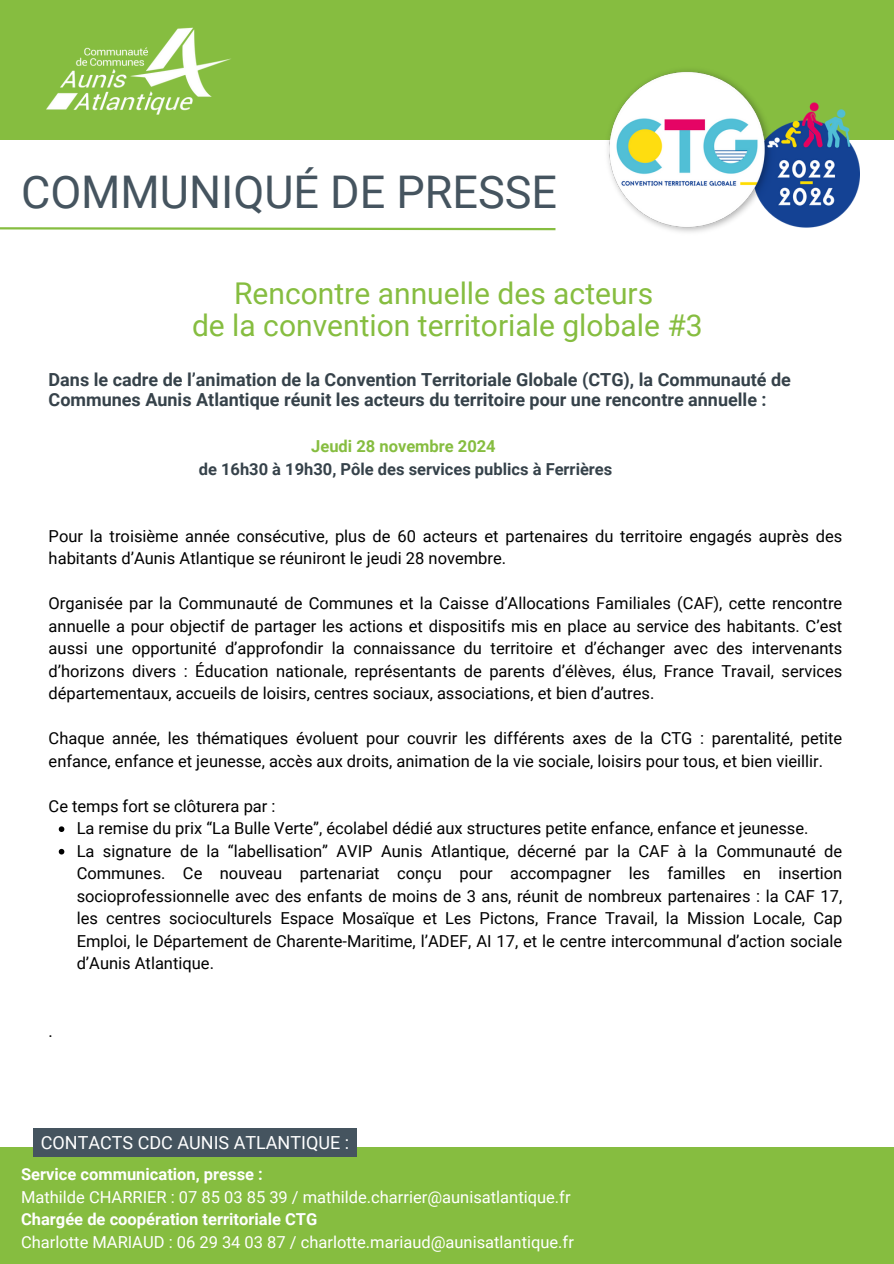
<style>
.page{position:relative;width:894px;height:1264px;background:#fff}
.page>*{position:absolute;margin:0;border:0;box-sizing:border-box;transform-origin:0 0}
.t1{font:45px "Roboto";color:#45545f}
.t2{font:30px/31.5px "Roboto";color:#86bd40;text-align:center}
.t3{font:700 18px/20.2px "Roboto";color:#36424a}
.t4{font:18px "Roboto";color:#fff}
.t5{font:16.5px/22.5px "Roboto";color:#000}
.t6{font:16.5px "Roboto";color:#fff}
.t7{font:700 16.5px/22.5px "Roboto";color:#36424a;text-align:center}
.t8{font:700 16.5px "Roboto";color:#fff}
.s1{color:#86bd40}
</style>
<div class="page">
<div style="left:0;top:0;width:893px;height:140px;background:#86bd40"></div>
<div style="left:0;top:1146px;width:893px;height:117px;background:#86bd40"></div>
<svg style="left:0;top:227px;width:556px;height:4px"></svg>
<img style="left:46px;top:27px;width:185px;height:88px">
<img style="left:607px;top:70px;width:252px;height:162px">
<svg style="left:59px;top:826px;width:5px;height:6px"></svg>
<svg style="left:59px;top:848px;width:5px;height:6px"></svg>
<div style="left:34px;top:1128px;width:322px;height:29px;background:#45545f"></div>
<p class="t1" style="left:21px;top:166px;width:537px">COMMUNIQUÉ DE PRESSE</p>
<p class="t2" style="left:192px;top:278px;width:512px">Rencontre annuelle des acteurs<br>de la convention territoriale globale #3</p>
<p class="t3" style="left:49px;top:370px;width:743px">Dans le cadre de l’animation de la Convention Territoriale Globale (CTG), la Communauté de<br>Communes Aunis Atlantique réunit les acteurs du territoire pour une rencontre annuelle :</p>
<p class="t7" style="left:199px;top:435px;width:415px"><span class="s1">Jeudi 28 novembre 2024<br></span>de 16h30 à 19h30, Pôle des services publics à Ferrières</p>
<h1 class="t5" style="left:49px;top:524px;width:795px">Pour la troisième année consécutive, plus de 60 acteurs et partenaires du territoire engagés auprès des habitants d’Aunis Atlantique se réuniront le jeudi 28 novembre.</h1>
<h2 class="t5" style="left:49px;top:592px;width:795px;text-align:justify">Organisée par la Communauté de Communes et la Caisse d’Allocations Familiales (CAF), cette rencontre annuelle a pour objectif de partager les actions et dispositifs mis en place au service des habitants. C’est aussi une opportunité d’approfondir la connaissance du territoire et d’échanger avec des intervenants d’horizons divers : Éducation nationale, représentants de parents d’élèves, élus, France Travail, services départementaux, accueils de loisirs, centres sociaux, associations, et bien d’autres.</h2>
<h4 class="t5" style="left:49px;top:727px;width:795px">Chaque année, les thématiques évoluent pour couvrir les différents axes de la CTG : parentalité, petite enfance, enfance et jeunesse, accès aux droits, animation de la vie sociale, loisirs pour tous, et bien vieillir.</h4>
<h4 class="t5" style="left:49px;top:794px;width:228px">Ce temps fort se clôturera par :</h4>
<p class="t5" style="left:77px;top:817px;width:733px">La remise du prix “La Bulle Verte”, écolabel dédié aux structures petite enfance, enfance et jeunesse.</p>
<p class="t5" style="left:77px;top:839px;width:767px;text-align:justify">La signature de la “labellisation” AVIP Aunis Atlantique, décerné par la CAF à la Communauté de Communes. Ce nouveau partenariat conçu pour accompagner les familles en insertion socioprofessionnelle avec des enfants de moins de 3 ans, réunit de nombreux partenaires : la CAF 17, les centres socioculturels Espace Mosaïque et Les Pictons, France Travail, la Mission Locale, Cap Emploi, le Département de Charente-Maritime, l’ADEF, AI 17, et le centre intercommunal d’action sociale d’Aunis Atlantique.</p>
<p class="t5" style="left:49px;top:1019px;width:6px">.</p>
<p class="t4" style="left:41px;top:1132px;width:310px">CONTACTS CDC AUNIS ATLANTIQUE :</p>
<p class="t8" style="left:21px;top:1165px;width:243px">Service communication, presse :</p>
<p class="t6" style="left:21px;top:1187px;width:551px">Mathilde CHARRIER : 07 85 03 85 39 / mathilde.charrier@aunisatlantique.fr</p>
<p class="t8" style="left:21px;top:1210px;width:298px">Chargée de coopération territoriale CTG</p>
<h3 class="t6" style="left:21px;top:1232px;width:554px">Charlotte MARIAUD : 06 29 34 03 87 / charlotte.mariaud@aunisatlantique.fr</h3>
</div>
